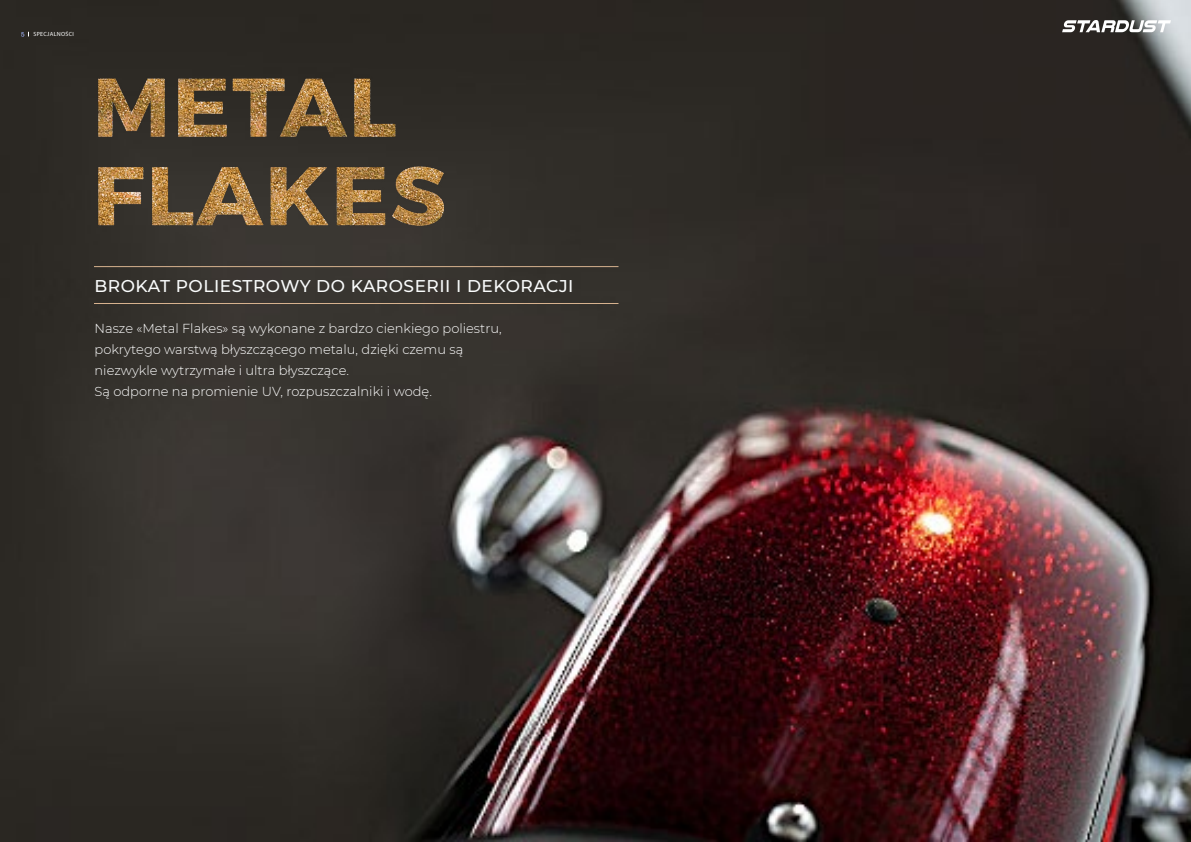
<style>
.page{position:relative;width:1191px;height:842px;background:#fff}
.page>*{position:absolute;margin:0;border:0;box-sizing:border-box;transform-origin:0 0}
.sous_titre_page{font:500 17px "Montserrat";letter-spacing:.03em;color:#fafcfc}
.texte_page_pres{font:300 13px/21px "Montserrat";color:#fff}
.t1{font:6px "Myriad Pro";letter-spacing:.05em;color:#fff}
</style>
<div class="page">
<img style="left:0;top:0;width:1191px;height:842px">
<hr style="left:94px;top:266px;width:524px;height:1px;background:#d8b38f">
<hr style="left:94px;top:303px;width:524px;height:1px;background:#d8b38f">
<svg style="left:1062px;top:20px;width:109px;height:12px"></svg>
<img style="left:94px;top:33px;width:364px;height:224px">
<svg style="left:21px;top:32px;width:8px;height:5px"></svg>
<p class="t1" style="left:33px;top:31px;width:42px">SPECJALNOŚCI</p>
<p class="sous_titre_page" style="left:95px;top:274px;width:480px">BROKAT POLIESTROWY DO KAROSERII I DEKORACJI</p>
<p class="texte_page_pres" style="left:95px;top:318px;width:409px">Nasze «Metal Flakes» są wykonane z bardzo cienkiego poliestru, pokrytego warstwą błyszczącego metalu, dzięki czemu są niezwykle wytrzymałe i ultra błyszczące.</p>
<p class="texte_page_pres" style="left:95px;top:381px;width:339px">Są odporne na promienie UV, rozpuszczalniki i wodę.</p>
</div>
